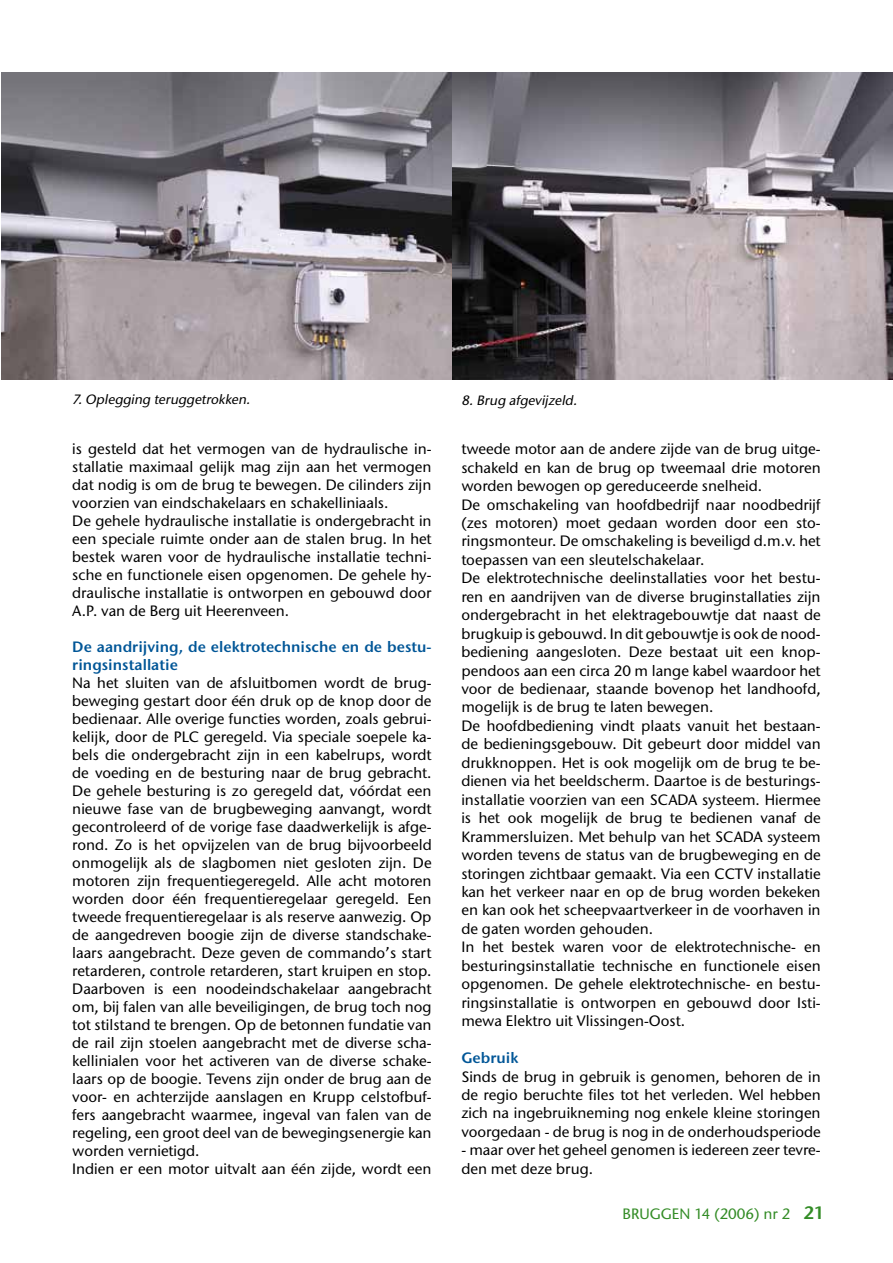
<style>
.page{position:relative;width:893px;height:1263px;background:#fff}
.page>*{position:absolute;margin:0;border:0;box-sizing:border-box;transform-origin:0 0}
.t1{font:15px/18px "Stone Sans ITCTT Medium";color:#000}
.t2{font:15px/18px "Stone Sans Sem ITCTT Semi";color:#005697}
.t3{font:15px "Stone Sans ITCTT Medium";color:#338c26}
.t4{font:italic 13.5px "Stone Sans ITCTT Medium";color:#000}
.s1{font-family:"Stone Sans Sem ITCTT Semi";font-size:18px}
</style>
<div class="page">
<img style="left:1px;top:72px;width:451px;height:308px">
<img style="left:452px;top:72px;width:441px;height:308px">
<p class="t4" style="left:72px;top:391px;width:182px">7.Oplegging teruggetrokken.</p>
<p class="t4" style="left:461px;top:392px;width:120px">8.Brug afgevijzeld.</p>
<p class="t1" style="left:72px;top:440px;width:361px">is gesteld dat het vermogen van de hydraulische in&shy;stallatie maximaal gelijk mag zijn aan het vermogen dat nodig is om de brug te bewegen. De cilinders zijn voorzien van eindschakelaars en schakelliniaals.<br>De gehele hydraulische installatie is ondergebracht in een speciale ruimte onder aan de stalen brug. In het bestek waren voor de hydraulische installatie techni&shy;sche en functionele eisen opgenomen. De gehele hy&shy;draulische installatie is ontworpen en gebouwd door A.P. van de Berg uit Heerenveen.</p>
<p class="t2" style="left:72px;top:638px;width:361px">De aandrijving, de elektrotechnische en de bestu&shy;ringsinstallatie</p>
<p class="t1" style="left:72px;top:674px;width:361px">Na het sluiten van de afsluitbomen wordt de brug&shy;beweging gestart door één druk op de knop door de bedienaar. Alle overige functies worden, zoals gebrui&shy;kelijk, door de PLC geregeld. Via speciale soepele ka&shy;bels die ondergebracht zijn in een kabelrups, wordt de voeding en de besturing naar de brug gebracht.<br>De gehele besturing is zo geregeld dat, vóórdat een nieuwe fase van de brugbeweging aanvangt, wordt gecontroleerd of de vorige fase daadwerkelijk is afge&shy;rond. Zo is het opvijzelen van de brug bijvoorbeeld onmogelijk als de slagbomen niet gesloten zijn. De motoren zijn frequentiegeregeld. Alle acht motoren worden door één frequentieregelaar geregeld. Een tweede frequentieregelaar is als reserve aanwezig. Op de aangedreven boogie zijn de diverse standschake&shy;laars aangebracht. Deze geven de commando’s start retarderen, controle retarderen, start kruipen en stop.<br>Daarboven is een noodeindschakelaar aangebracht om, bij falen van alle beveiligingen, de brug toch nog tot stilstand te brengen. Op de betonnen fundatie van de rail zijn stoelen aangebracht met de diverse scha&shy;kellinialen voor het activeren van de diverse schake&shy;laars op de boogie. Tevens zijn onder de brug aan de voor- en achterzijde aanslagen en Krupp celstofbuf&shy;fers aangebracht waarmee, ingeval van falen van de regeling, een groot deel van de bewegingsenergie kan worden vernietigd.<br>Indien er een motor uitvalt aan één zijde, wordt een</p>
<p class="t1" style="left:461px;top:440px;width:361px;line-height:18.5px">tweede motor aan de andere zijde van de brug uitge&shy;schakeld en kan de brug op tweemaal drie motoren worden bewogen op gereduceerde snelheid.<br>De omschakeling van hoofdbedrijf naar noodbedrijf (zes motoren) moet gedaan worden door een sto&shy;ringsmonteur. De omschakeling is beveiligd d.m.v. het toepassen van een sleutelschakelaar.<br>De elektrotechnische deelinstallaties voor het bestu&shy;ren en aandrijven van de diverse bruginstallaties zijn ondergebracht in het elektragebouwtje dat naast de brugkuip is gebouwd. In dit gebouwtje is ook de nood&shy;bediening aangesloten. Deze bestaat uit een knop&shy;pendoos aan een circa 20 m lange kabel waardoor het voor de bedienaar, staande bovenop het landhoofd, mogelijk is de brug te laten bewegen.<br>De hoofdbediening vindt plaats vanuit het bestaan&shy;de bedieningsgebouw. Dit gebeurt door middel van drukknoppen. Het is ook mogelijk om de brug te be&shy;dienen via het beeldscherm. Daartoe is de besturings&shy;installatie voorzien van een SCADA systeem. Hiermee is het ook mogelijk de brug te bedienen vanaf de Krammersluizen. Met behulp van het SCADA systeem worden tevens de status van de brugbeweging en de storingen zichtbaar gemaakt. Via een CCTV installatie kan het verkeer naar en op de brug worden bekeken en kan ook het scheepvaartverkeer in de voorhaven in de gaten worden gehouden.<br>In het bestek waren voor de elektrotechnische- en besturingsinstallatie technische en functionele eisen opgenomen. De gehele elektrotechnische- en bestu&shy;ringsinstallatie is ontworpen en gebouwd door Isti&shy;mewa Elektro uit Vlissingen-Oost.</p>
<p class="t2" style="left:461px;top:1049px;width:59px">Gebruik</p>
<p class="t1" style="left:461px;top:1067px;width:361px;line-height:18.5px;text-align:justify">Sinds de brug in gebruik is genomen, behoren de in de regio beruchte files tot het verleden. Wel hebben zich na ingebruikneming nog enkele kleine storingen voorgedaan - de brug is nog in de onderhoudsperiode</p>
<p class="t1" style="left:461px;top:1141px;width:361px;line-height:18.5px">- maar over het geheel genomen is iedereen zeer tevre&shy;den met deze brug.</p>
<p class="t3" style="left:622px;top:1204px;width:204px">BRUGGEN 14 (2006) nr 2 <span class="s1">21</span></p>
</div>
